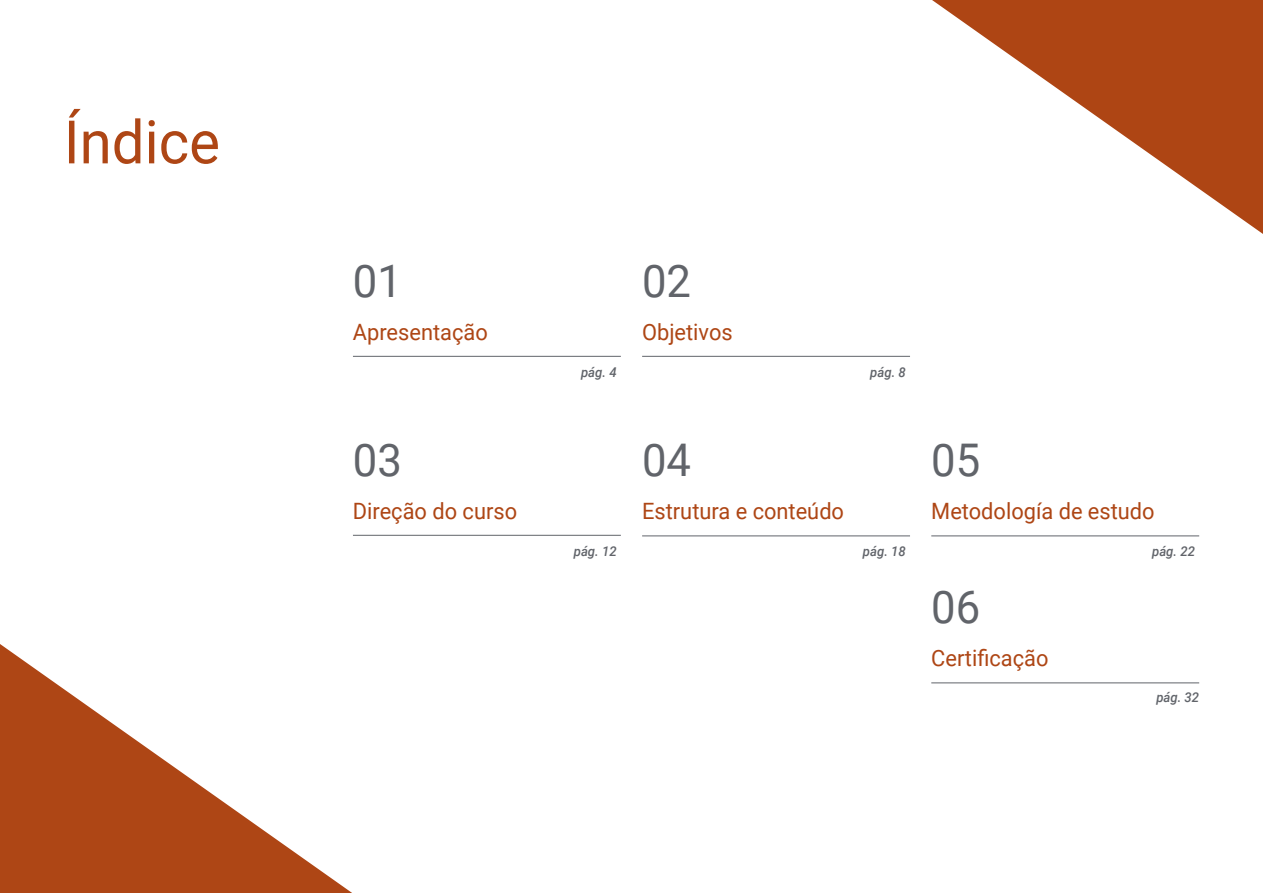
<style>
.page{position:relative;width:1263px;height:893px;background:#fff}
.page>*{position:absolute;margin:0;border:0;box-sizing:border-box;transform-origin:0 0}
.t1{font:60px "Roboto";color:#ae4615}
.t2{font:45px "Roboto";color:#61646a}
.t3{font:22.5px "Roboto";color:#ae4615}
.t4{font:italic 500 13.5px "Roboto";color:#61646a}
</style>
<div class="page">
<svg style="left:0;top:644px;width:352px;height:249px"></svg>
<svg style="left:932px;top:0;width:331px;height:234px"></svg>
<hr style="left:931px;top:682px;width:268px;height:1px;background:#61646a">
<hr style="left:353px;top:356px;width:268px;height:1px;background:#61646a">
<hr style="left:642px;top:356px;width:268px;height:1px;background:#61646a">
<hr style="left:931px;top:535px;width:268px;height:1px;background:#61646a">
<hr style="left:642px;top:535px;width:268px;height:1px;background:#61646a">
<hr style="left:353px;top:535px;width:268px;height:1px;background:#61646a">
<h1 class="t1" style="left:64px;top:100px;width:158px">Índice</h1>
<h2 class="t2" style="left:353px;top:250px;width:51px">01</h2>
<h2 class="t2" style="left:642px;top:250px;width:51px">02</h2>
<p class="t3" style="left:353px;top:316px;width:136px">Apresentação</p>
<p class="t3" style="left:642px;top:316px;width:92px">Objetivos</p>
<p class="t4" style="left:581px;top:363px;width:37px">pág. 4</p>
<p class="t4" style="left:870px;top:363px;width:37px">pág. 8</p>
<h2 class="t2" style="left:353px;top:428px;width:51px">03</h2>
<h2 class="t2" style="left:642px;top:428px;width:51px">04</h2>
<p class="t3" style="left:353px;top:496px;width:166px">Direção do curso</p>
<p class="t3" style="left:642px;top:496px;width:203px">Estrutura e conteúdo</p>
<p class="t4" style="left:574px;top:542px;width:44px">pág. 12</p>
<p class="t4" style="left:863px;top:542px;width:44px">pág. 18</p>
<h2 class="t2" style="left:931px;top:428px;width:51px">05</h2>
<p class="t3" style="left:931px;top:496px;width:225px">Metodología de estudo</p>
<h2 class="t2" style="left:931px;top:575px;width:51px">06</h2>
<p class="t3" style="left:931px;top:643px;width:119px">Certificação</p>
<p class="t4" style="left:1152px;top:542px;width:44px">pág. 22</p>
<p class="t4" style="left:1156px;top:688px;width:44px">pág. 32</p>
</div>
